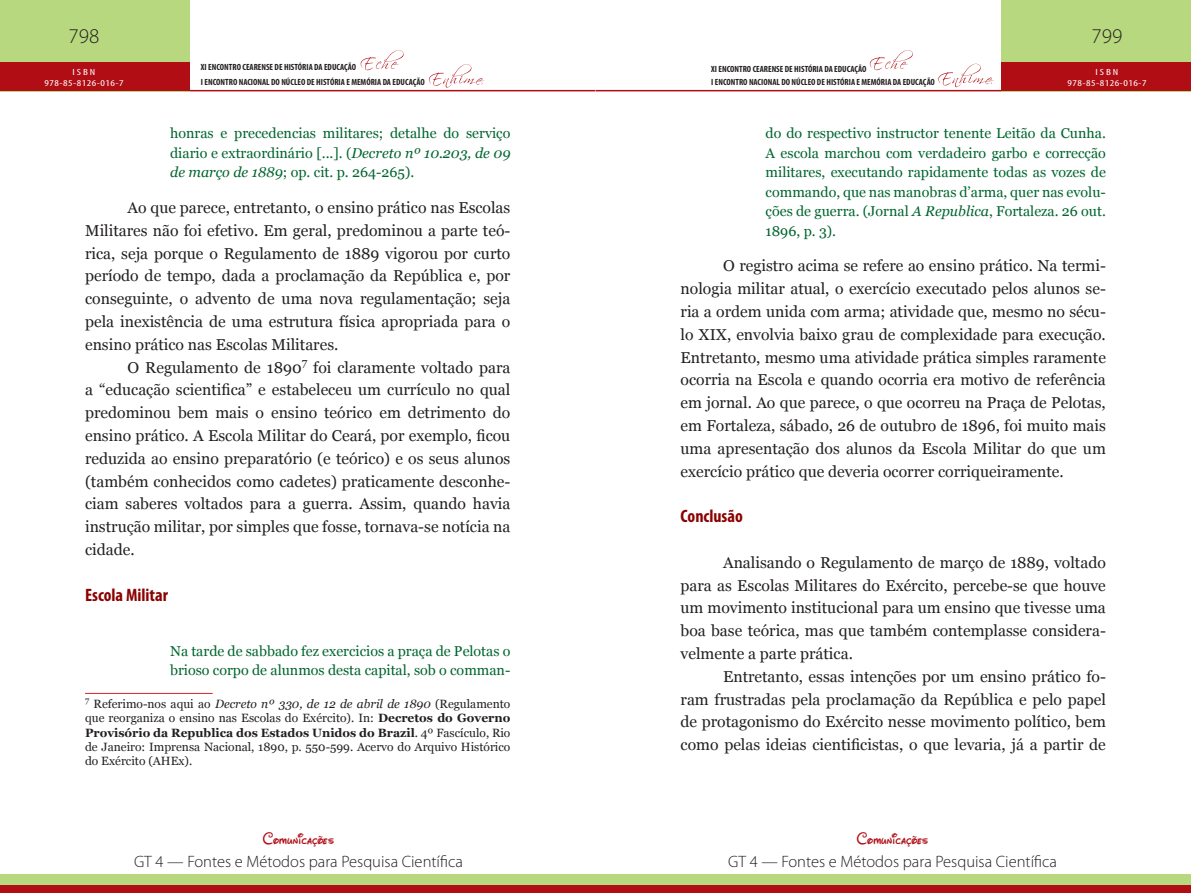
<style>
.page{position:relative;width:1191px;height:893px;background:#fff}
.page>*{position:absolute;margin:0;border:0;box-sizing:border-box;transform-origin:0 0}
.t1{font:300 21px "Myriad Pro";color:#231f20}
.TÍTULO_02{font:700 condensed 18px "Myriad Pro";color:#8b0202}
.t2{font:300 16.5px "Myriad Pro";color:#231f20}
.t3{font:16.5px "Waltograph";letter-spacing:.01em;color:#b00d15}
.t4{font:15.75px/22.8px "Georgia";color:#231f20;text-align:justify}
.RODAPÉ{font:14.25px/19.5px "Georgia";color:#00652e;text-align:justify}
.RECUO{font:14.25px/19.5px "Georgia";color:#00652e;text-align:justify}
.RODAPÉ-2{font:12px/14.4px "Georgia";color:#231f20;text-align:justify}
.t5{font:700 condensed 9px/15px "Myriad Pro";color:#231f20}
.t6{font:condensed 9px/10.8px "Myriad Pro";letter-spacing:.04em;color:#fff;text-align:center;scale:1.3 1}
.s1{font-style:italic}
.s2{font-weight:700}
</style>
<div class="page">
<hr style="left:189px;top:90px;width:406px;height:1px;background:#b00d15">
<hr style="left:595px;top:90px;width:407px;height:1px;background:#b00d15">
<div style="left:0;top:0;width:189px;height:91px;background:#b7d87e"></div>
<div style="left:1001px;top:0;width:190px;height:91px;background:#b7d87e"></div>
<div style="left:0;top:63px;width:189px;height:28px;background:#b00d15"></div>
<div style="left:1001px;top:63px;width:190px;height:28px;background:#b00d15"></div>
<svg style="left:361px;top:50px;width:43px;height:20px"></svg>
<svg style="left:869px;top:50px;width:43px;height:20px"></svg>
<svg style="left:429px;top:64px;width:55px;height:24px"></svg>
<svg style="left:938px;top:64px;width:55px;height:23px"></svg>
<div style="left:0;top:874px;width:595px;height:19px;background:#b7d87e"></div>
<div style="left:595px;top:874px;width:596px;height:19px;background:#b7d87e"></div>
<div style="left:0;top:885px;width:595px;height:8px;background:#b00d15"></div>
<div style="left:595px;top:885px;width:596px;height:8px;background:#b00d15"></div>
<hr style="left:85px;top:693px;width:128px;height:1px;background:#d1232a">
<h1 class="t1" style="left:69px;top:24px;width:32px">798</h1>
<h1 class="t1" style="left:1091px;top:24px;width:32px">799</h1>
<p class="t5" style="left:201px;top:60px;width:225px">XI ENCONTRO CEARENSE DE HISTÓRIA DA EDUCAÇÃO<br>I ENCONTRO NACIONAL DO NÚCLEO DE HISTÓRIA E MEMÓRIA DA EDUCAÇÃO</p>
<p class="t5" style="left:711px;top:62px;width:225px;line-height:13.2px">XI ENCONTRO CEARENSE DE HISTÓRIA DA EDUCAÇÃO<br>I ENCONTRO NACIONAL DO NÚCLEO DE HISTÓRIA E MEMÓRIA DA EDUCAÇÃO</p>
<p class="t6" style="left:44px;top:66px;width:62px">ISBN<br>978-85-8126-016-7</p>
<p class="t6" style="left:1067px;top:66px;width:62px">ISBN<br>978-85-8126-016-7</p>
<p class="RECUO" style="left:170px;top:124px;width:342px">honras e precedencias militares; detalhe do serviço diario e extraordinário [...]. (<span class="s1">Decreto nº 10.203, de 09 de março de 1889</span>; op. cit. p. 264-265).</p>
<p class="t4" style="left:85px;top:196px;width:427px;text-indent:43px">Ao que parece, entretanto, o ensino prático nas Escolas Militares não foi efetivo. Em geral, predominou a parte teó&shy;rica, seja porque o Regulamento de 1889 vigorou por curto período de tempo, dada a proclamação da República e, por conseguinte, o advento de uma nova regulamentação; seja pela inexistência de uma estrutura física apropriada para o ensino prático nas Escolas Militares.</p>
<p class="t4" style="left:85px;top:356px;width:427px;text-indent:43px">O Regulamento de 1890<sup>7</sup> foi claramente voltado para a “educação scientifica” e estabeleceu um currículo no qual predominou bem mais o ensino teórico em detrimento do ensino prático. A Escola Militar do Ceará, por exemplo, ficou reduzida ao ensino preparatório (e teórico) e os seus alunos (também conhecidos como cadetes) praticamente desconhe&shy;ciam saberes voltados para a guerra. Assim, quando havia instrução militar, por simples que fosse, tornava-se notícia na cidade.</p>
<p class="TÍTULO_02" style="left:85px;top:583px;width:85px">Escola Militar</p>
<p class="RECUO" style="left:170px;top:641px;width:342px">Na tarde de sabbado fez exercicios a praça de Pelotas o brioso corpo de alunmos desta capital, sob o comman-</p>
<p class="RODAPÉ-2" style="left:85px;top:697px;width:427px"><sup>7</sup> Referimo-nos aqui ao <span class="s1">Decreto nº 330, de 12 de abril de 1890</span> (Regulamento que reorganiza o ensino nas Escolas do Exército). In: <span class="s2">Decretos do Governo Provisório da Republica dos Estados Unidos do Brazil</span>. 4º Fascículo, Rio de Janeiro: Imprensa Nacional, 1890, p. 550-599. Acervo do Arquivo Histórico do Exército (AHEx).</p>
<p class="t3" style="left:263px;top:826px;width:73px">Comunicações</p>
<p class="t2" style="left:134px;top:852px;width:330px">GT 4 — Fontes e Métodos para Pesquisa Científica</p>
<p class="RODAPÉ" style="left:765px;top:124px;width:342px">do do respectivo instructor tenente Leitão da Cunha.<br>A escola marchou com verdadeiro garbo e correcção militares, executando rapidamente todas as vozes de commando, que nas manobras d’arma, quer nas evolu&shy;ções de guerra. (Jornal <span class="s1">A Republica</span>, Fortaleza. 26 out.<br>1896, p. 3).</p>
<p class="t4" style="left:680px;top:255px;width:427px;text-indent:43px">O registro acima se refere ao ensino prático. Na termi&shy;nologia militar atual, o exercício executado pelos alunos se&shy;ria a ordem unida com arma; atividade que, mesmo no sécu&shy;lo XIX, envolvia baixo grau de complexidade para execução.<br>Entretanto, mesmo uma atividade prática simples raramente ocorria na Escola e quando ocorria era motivo de referência em jornal. Ao que parece, o que ocorreu na Praça de Pelotas, em Fortaleza, sábado, 26 de outubro de 1896, foi muito mais uma apresentação dos alunos da Escola Militar do que um exercício prático que deveria ocorrer corriqueiramente.</p>
<p class="TÍTULO_02" style="left:680px;top:505px;width:64px">Conclusão</p>
<p class="t4" style="left:680px;top:551px;width:427px;text-indent:43px">Analisando o Regulamento de março de 1889, voltado para as Escolas Militares do Exército, percebe-se que houve um movimento institucional para um ensino que tivesse uma boa base teórica, mas que também contemplasse considera&shy;velmente a parte prática.</p>
<p class="t4" style="left:680px;top:665px;width:427px;text-indent:43px">Entretanto, essas intenções por um ensino prático fo&shy;ram frustradas pela proclamação da República e pelo papel de protagonismo do Exército nesse movimento político, bem como pelas ideias cientificistas, o que levaria, já a partir de</p>
<p class="t3" style="left:857px;top:826px;width:73px">Comunicações</p>
<p class="t2" style="left:728px;top:852px;width:330px">GT 4 — Fontes e Métodos para Pesquisa Científica</p>
</div>
